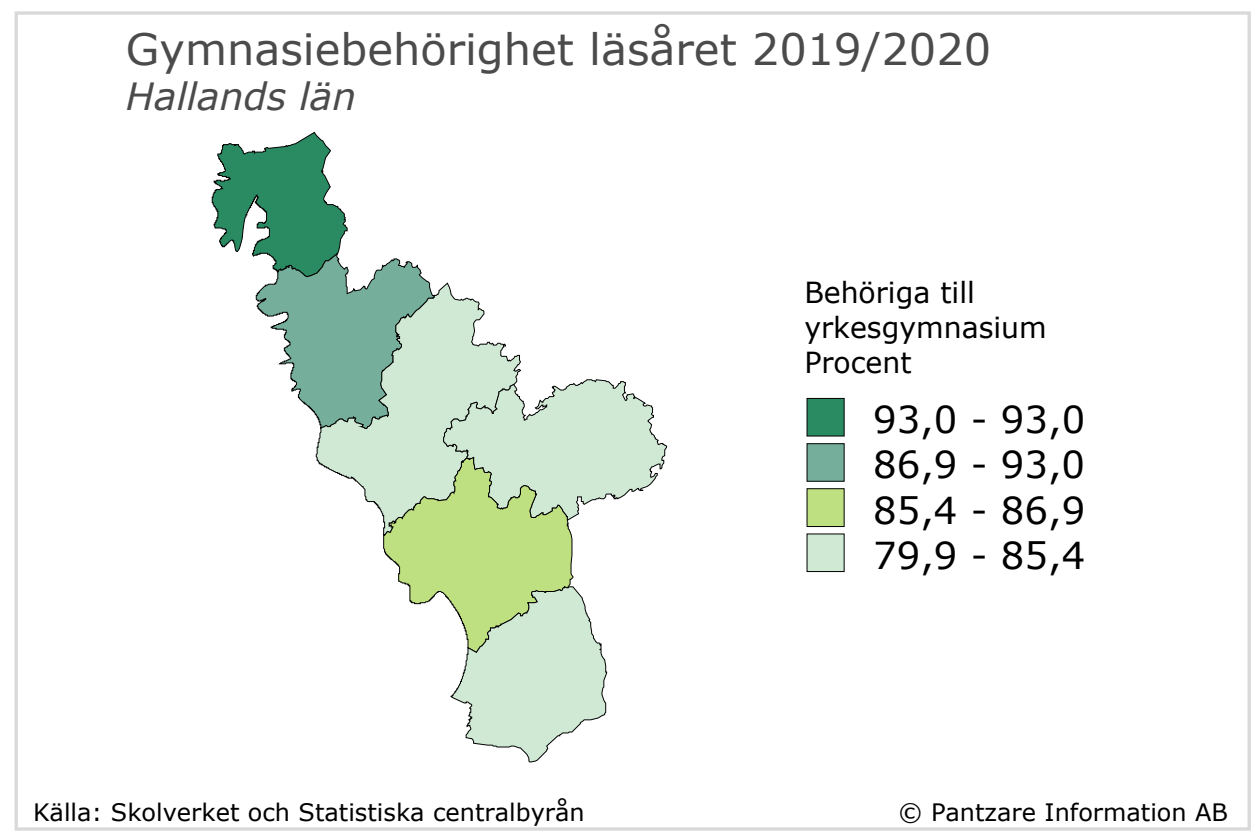
<style>
.page{position:relative;width:1260px;height:840px;background:#fff}
.page>*{position:absolute;margin:0;border:0;box-sizing:border-box;transform-origin:0 0}
.t1{font:43.2px "Verdana";color:#4b4b4b}
.t2{font:italic 37.5px "Verdana";color:#4b4b4b}
.t3{font:37.2px/45.3px "Verdana";color:#000;text-align:justify}
.t4{font:29.1px/34.8px "Verdana";color:#000}
.t5{font:24px "Verdana";color:#000}
</style>
<div class="page">
<svg style="left:211px;top:131px;width:457px;height:632px"></svg>
<div style="left:807px;top:398px;width:37px;height:38px;background:#2a8a61"></div>
<div style="left:807px;top:444px;width:37px;height:37px;background:#75af9b"></div>
<div style="left:807px;top:489px;width:37px;height:38px;background:#bfe080"></div>
<div style="left:807px;top:534px;width:37px;height:38px;background:#d0e9d4"></div>
<h1 class="t1" style="left:126px;top:20px;width:867px">Gymnasiebehörighet läsåret 2019/2020</h1>
<h2 class="t2" style="left:126px;top:71px;width:232px">Hallands län</h2>
<p class="t4" style="left:804px;top:275px;width:244px">Behöriga till yrkesgymnasium<br>Procent</p>
<h3 class="t3" style="left:873px;top:397px;width:214px">93,0 - 93,0<br>86,9 - 93,0<br>85,4 - 86,9<br>79,9 - 85,4</h3>
<p class="t5" style="left:33px;top:796px;width:553px">Källa: Skolverket och Statistiska centralbyrån</p>
<p class="t5" style="left:899px;top:796px;width:331px">© Pantzare Information AB</p>
</div>
